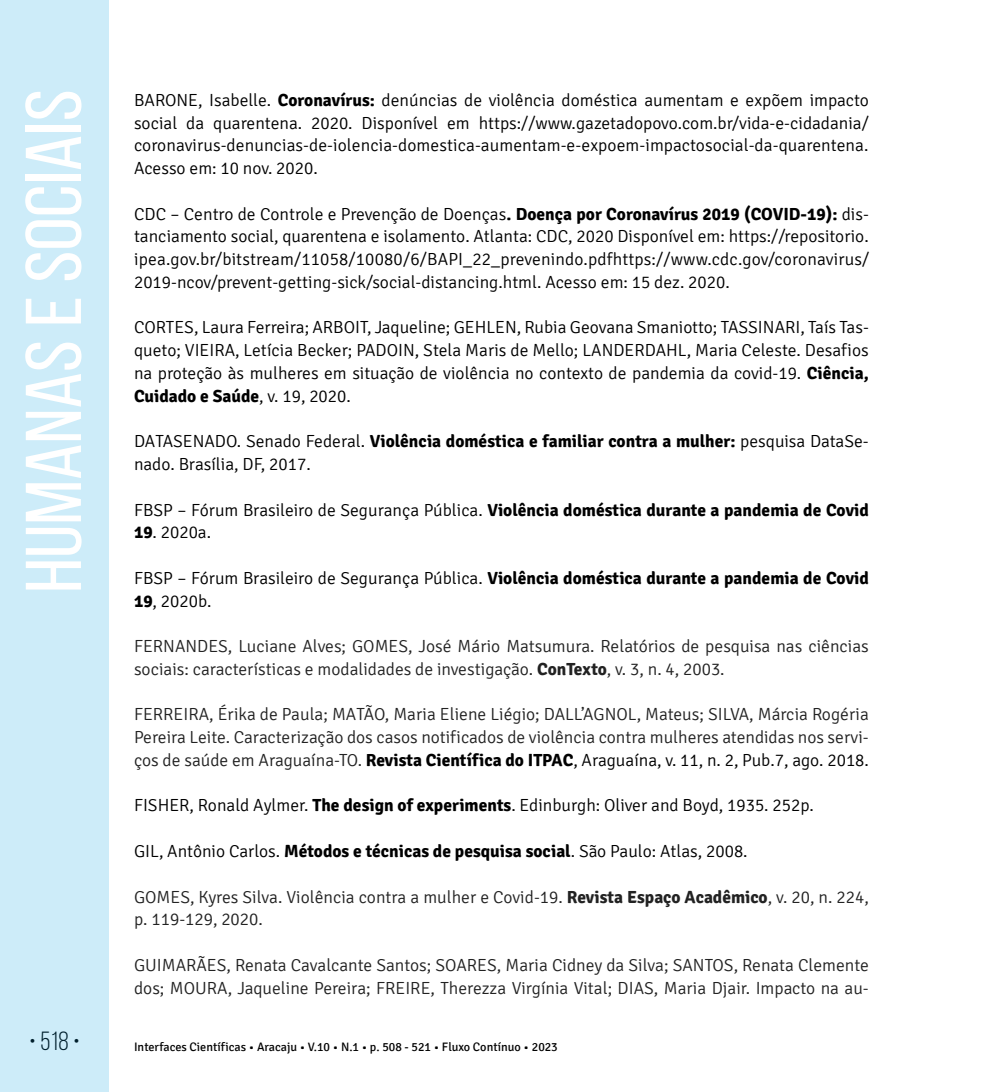
<style>
.page{position:relative;width:993px;height:1092px;background:#fff}
.page>*{position:absolute;margin:0;border:0;box-sizing:border-box;transform-origin:0 0}
.t1{font:78.75px "Bebas Neue";color:#fff;scale:1.09 1}
.t2{font:26.25px "Bebas Neue";color:#000}
.t3{font:300 17.5px/22.8px "Signika";color:#000;text-align:justify}
.t4{font:300 17.5px/22.8px "Signika";color:#222}
.t5{font:700 17.5px "Signika";color:#000}
.t6{font:12.25px "Signika";color:#000}
.s1{font-weight:700}
.s2{font-weight:300}
.s3{font-weight:700;color:#000}
.s4{color:#000}
</style>
<div class="page">
<div style="left:0;top:0;width:109px;height:1091px;background:#cdecf9"></div>
<h1 class="t1" style="left:11px;top:593px;width:463px;rotate:-90deg">Humanas e Sociais</h1>
<p class="t3" style="left:134px;top:89px;width:736px">BARONE, Isabelle. <span class="s1">Coronavírus:</span> denúncias de violência doméstica aumentam e expõem impacto social da quarentena. 2020. Disponível em https://www.gazetadopovo.com.br/vida-e-cidadania/ coronavirus-denuncias-de-iolencia-domestica-aumentam-e-expoem-impactosocial-da-quarentena.<br>Acesso em: 10 nov. 2020.</p>
<p class="t3" style="left:134px;top:203px;width:736px">CDC – Centro de Controle e Prevenção de Doenças<span class="s1">. Doença por Coronavírus 2019 (COVID-19):</span> dis&shy;tanciamento social, quarentena e isolamento. Atlanta: CDC, 2020 Disponível em: https://repositorio. ipea.gov.br/bitstream/11058/10080/6/BAPI_22_prevenindo.pdfhttps://www.cdc.gov/coronavirus/ 2019-ncov/prevent-getting-sick/social-distancing.html. Acesso em: 15 dez. 2020.</p>
<p class="t3" style="left:134px;top:316px;width:736px">CORTES, Laura Ferreira; ARBOIT, Jaqueline; GEHLEN, Rubia Geovana Smaniotto; TASSINARI, Taís Tas&shy;queto; VIEIRA, Letícia Becker; PADOIN, Stela Maris de Mello; LANDERDAHL, Maria Celeste. Desafios na proteção às mulheres em situação de violência no contexto de pandemia da covid-19. <span class="s1">Ciência, Cuidado e Saúde</span>, v. 19, 2020.</p>
<p class="t3" style="left:134px;top:430px;width:736px">DATASENADO. Senado Federal. <span class="s1">Violência doméstica e familiar contra a mulher:</span> pesquisa DataSe&shy;nado. Brasília, DF, 2017.</p>
<p class="t5" style="left:134px;top:499px;width:736px"><span class="s2">FBSP – Fórum Brasileiro de Segurança Pública.</span> Violência doméstica durante a pandemia de Covid</p>
<p class="t3" style="left:134px;top:521px;width:79px"><span class="s1">19</span>. 2020a.</p>
<p class="t3" style="left:134px;top:567px;width:736px">FBSP – Fórum Brasileiro de Segurança Pública. <span class="s1">Violência doméstica durante a pandemia de Covid<br>19</span>, 2020b.</p>
<p class="t4" style="left:134px;top:635px;width:736px">FERNANDES, Luciane Alves; GOMES, José Mário Matsumura. Relatórios de pesquisa nas ciências sociais: características e modalidades de investigação. <span class="s1">ConTexto</span>, v. 3, n. 4, 2003.</p>
<p class="t4" style="left:134px;top:703px;width:736px;text-align:justify">FERREIRA, Érika de Paula; MATÃO, Maria Eliene Liégio; DALL’AGNOL, Mateus; SILVA, Márcia Rogéria Pereira Leite. Caracterização dos casos notificados de violência contra mulheres atendidas nos servi&shy;ços de saúde em Araguaína-TO. <span class="s3">Revista Científica do ITPAC</span><span class="s4">, Araguaína, v. 11, n. 2, Pub.7, ago. 2018.</span></p>
<p class="t3" style="left:134px;top:794px;width:681px">FISHER, Ronald Aylmer. <span class="s1">The design of experiments</span>. Edinburgh: Oliver and Boyd, 1935. 252p.</p>
<p class="t3" style="left:134px;top:840px;width:615px">GIL, Antônio Carlos. <span class="s1">Métodos e técnicas de pesquisa social</span>. São Paulo: Atlas, 2008.</p>
<p class="t4" style="left:134px;top:885px;width:736px">GOMES, Kyres Silva. Violência contra a mulher e Covid-19. <span class="s1">Revista Espaço Acadêmico</span>, v. 20, n. 224, p. 119-129, 2020.</p>
<p class="t4" style="left:134px;top:953px;width:736px">GUIMARÃES, Renata Cavalcante Santos; SOARES, Maria Cidney da Silva; SANTOS, Renata Clemente dos; MOURA, Jaqueline Pereira; FREIRE, Therezza Virgínia Vital; DIAS, Maria Djair. Impacto na au-</p>
<h2 class="t2" style="left:29px;top:1026px;width:53px">• 518 •</h2>
<p class="t6" style="left:134px;top:1040px;width:425px">Interfaces Científicas • Aracaju • V.10 • N.1 • p. 508 - 521 • Fluxo Contínuo • 2023</p>
</div>
